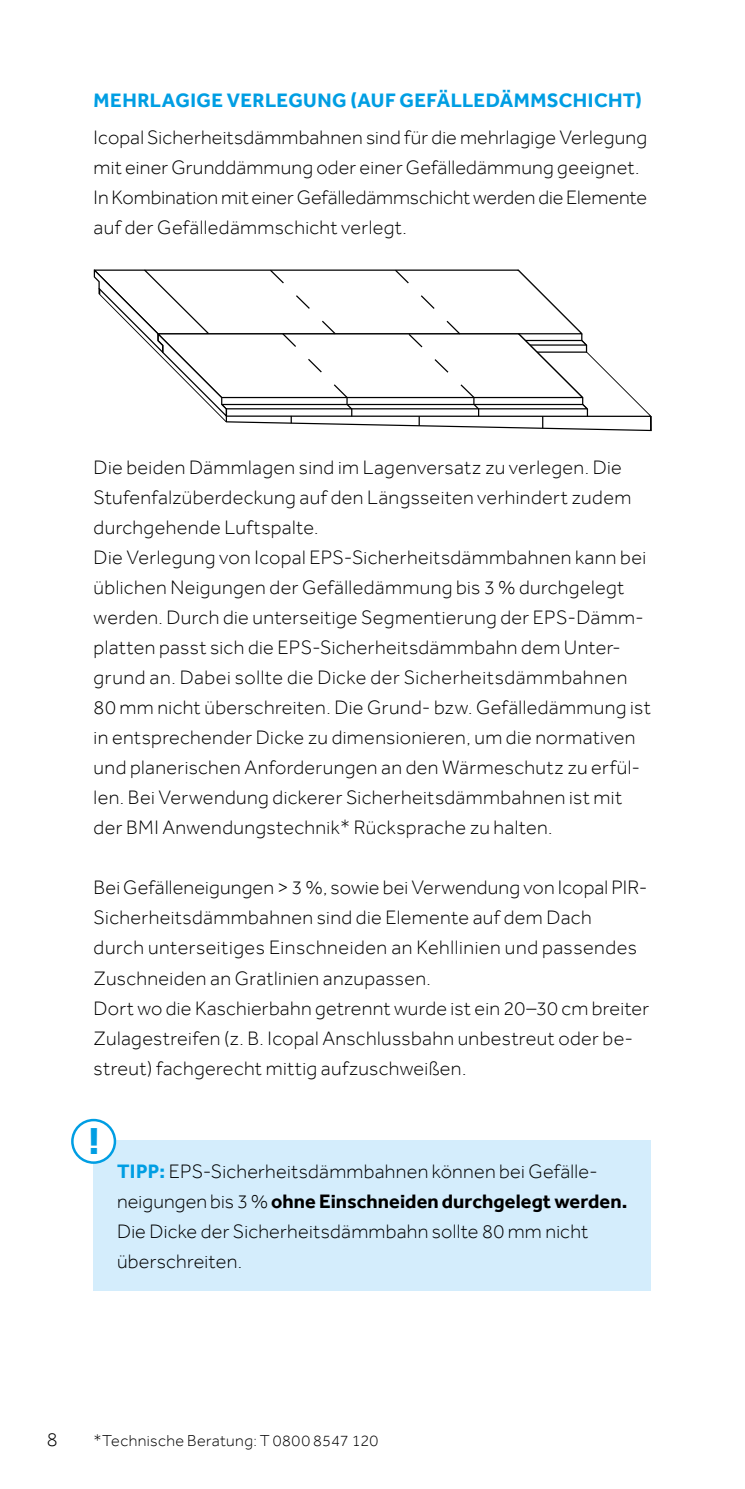
<style>
.page{position:relative;width:745px;height:1489px;background:#fff}
.page>*{position:absolute;margin:0;border:0;box-sizing:border-box;transform-origin:0 0}
.t1{font:700 38.5px "Effra";color:#009ee3}
.t2{font:300 20px/30px "Effra";letter-spacing:.015em;color:#000}
.t3{font:700 20px "Effra";letter-spacing:.025em;color:#009ee3}
.t4{font:300 16.25px "Effra";letter-spacing:.02em;color:#000}
.s1{font-weight:700;color:#009ee3}
.s2{font-weight:700}
</style>
<div class="page">
<svg style="left:93px;top:269px;width:559px;height:159px"></svg>
<div style="left:94px;top:1140px;width:557px;height:150px;background:#d4edfc"></div>
<div style="left:72px;top:1119px;width:43px;height:43px;background:#fff;border-radius:50%"></div>
<div style="left:71px;top:1118px;width:45px;height:45px;border:2px solid #009ee3;border-radius:50%"></div>
<p class="t3" style="left:94px;top:88px;width:549px">MEHRLAGIGE VERLEGUNG (AUF GEFÄLLEDÄMMSCHICHT)</p>
<p class="t2" style="left:94px;top:122px;width:554px">Icopal Sicherheitsdämmbahnen sind für die mehrlagige Verlegung mit einer Grunddämmung oder einer Gefälledämmung geeignet.<br>In Kombination mit einer Gefälledämmschicht werden die Elemente auf der Gefälledämmschicht verlegt.</p>
<p class="t2" style="left:94px;top:452px;width:558px">Die beiden Dämmlagen sind im Lagenversatz zu verlegen. Die Stufenfalzüberdeckung auf den Längsseiten verhindert zudem durchgehende Luftspalte.<br>Die Verlegung von Icopal EPS-Sicherheitsdämmbahnen kann bei üblichen Neigungen der Gefälledämmung bis 3 % durchgelegt werden. Durch die unterseitige Segmentierung der EPS-Dämm&shy;platten passt sich die EPS-Sicherheitsdämmbahn dem Unter&shy;grund an. Dabei sollte die Dicke der Sicherheitsdämmbahnen 80 mm nicht überschreiten. Die Grund- bzw. Gefälledämmung ist in entsprechender Dicke zu dimensionieren, um die normativen und planerischen Anforderungen an den Wärmeschutz zu erfül&shy;len. Bei Verwendung dickerer Sicherheitsdämmbahnen ist mit der BMI Anwendungstechnik* Rücksprache zu halten.</p>
<p class="t2" style="left:94px;top:872px;width:556px">Bei Gefälleneigungen &gt; 3 %, sowie bei Verwendung von Icopal PIR-Sicherheitsdämmbahnen sind die Elemente auf dem Dach<br>durch unterseitiges Einschneiden an Kehllinien und passendes Zuschneiden an Gratlinien anzupassen.<br>Dort wo die Kaschierbahn getrennt wurde ist ein 20–30 cm breiter Zulagestreifen (z. B. Icopal Anschlussbahn unbestreut oder be&shy;streut) fachgerecht mittig aufzuschweißen.</p>
<h1 class="t1" style="left:88px;top:1118px;width:13px">!</h1>
<p class="t2" style="left:117px;top:1155px;width:511px"><span class="s1">TIPP:</span> EPS-Sicherheitsdämmbahnen können bei Gefälle&shy;neigungen bis 3 % <span class="s2">ohne Einschneiden durchgelegt werden.<br></span>Die Dicke der Sicherheitsdämmbahn sollte 80 mm nicht überschreiten.</p>
<p class="t2" style="left:47px;top:1423px;width:12px">8</p>
<p class="t4" style="left:94px;top:1430px;width:286px">*Technische Beratung: T 0800 8547 120</p>
</div>
